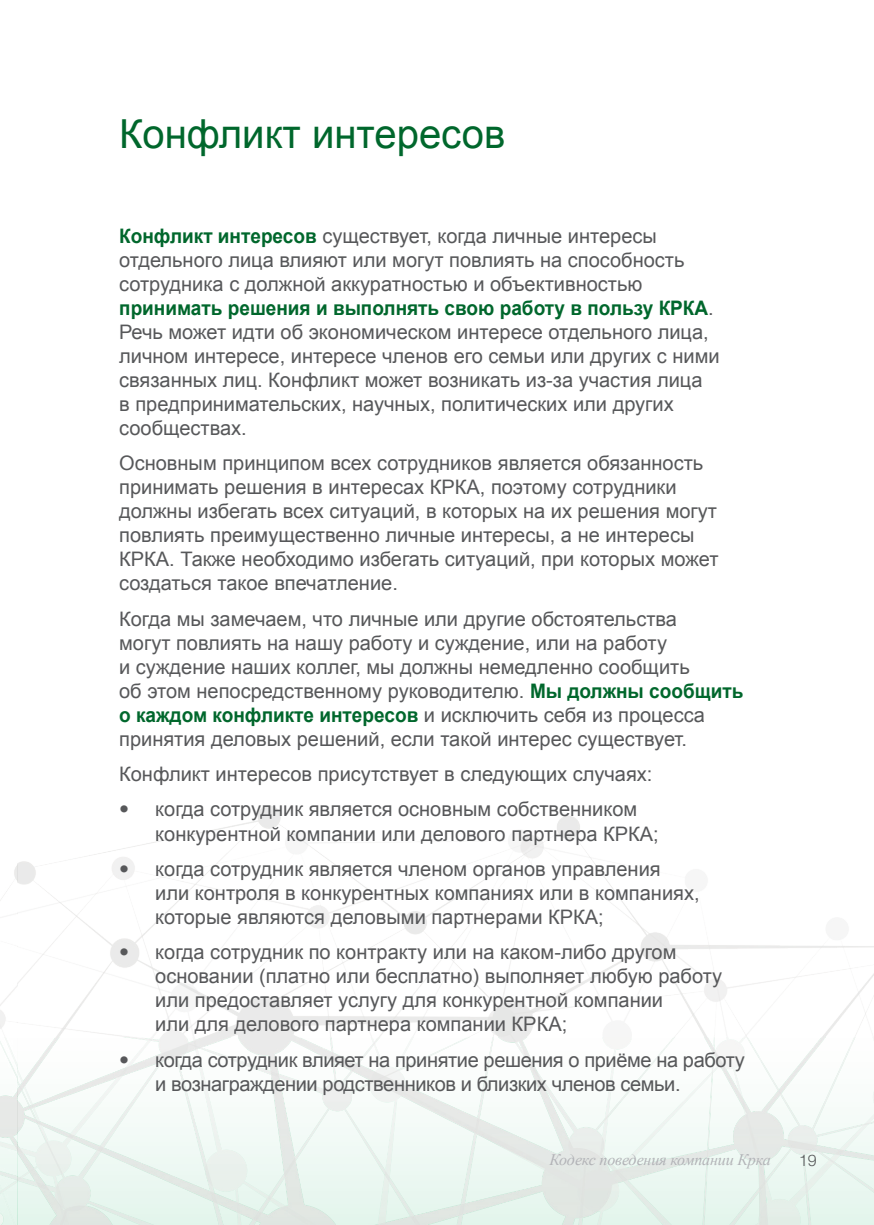
<style>
.page{position:relative;width:874px;height:1225px;background:#fff}
.page>*{position:absolute;margin:0;border:0;box-sizing:border-box;transform-origin:0 0}
.tekoci_TXT{font:40px "Arial";color:#00672c}
.tekoci_TXT-2{font:20px/24px "Arial";color:#57585a}
.tekoci_TXT-3{font:20px/24px "Arial";letter-spacing:-.02em;color:#57585a}
.t1{font:italic 16px "Times New Roman";letter-spacing:-.01em;color:#b2b3b7}
.t2{font:300 16px "Helvetica Neue LT Pro";color:#57585a}
.s1{font-weight:700;color:#00672c}
.s2{font-family:"Helvetica Neue LT Pro";font-weight:300}
</style>
<div class="page">
<img style="left:0;top:806px;width:873px;height:419px">
<p class="tekoci_TXT" style="left:119px;top:108px;width:387px">Конфликт интересов</p>
<p class="tekoci_TXT-2" style="left:119px;top:224px;width:601px"><span class="s1">Конфликт интересов</span> существует, когда личные интересы отдельного лица влияют или могут повлиять на способность сотрудника с должной аккуратностью и объективностью <span class="s1">принимать решения и выполнять свою работу в пользу КРКА</span>.<br>Речь может идти об экономическом интересе отдельного лица, личном интересе, интересе членов его семьи или других с ними связанных лиц. Конфликт может возникать из-за участия лица<br>в предпринимательских, научных, политических или других сообществах.</p>
<p class="tekoci_TXT-2" style="left:119px;top:451px;width:600px">Основным принципом всех сотрудников является обязанность принимать решения в интересах КРКА, поэтому сотрудники должны избегать всех ситуаций, в которых на их решения могут повлиять преимущественно личные интересы, а не интересы КРКА. Также необходимо избегать ситуаций, при которых может создаться такое впечатление.</p>
<p class="tekoci_TXT-2" style="left:119px;top:607px;width:625px">Когда мы замечаем, что личные или другие обстоятельства<br>могут повлиять на нашу работу и суждение, или на работу<br>и суждение наших коллег, мы должны немедленно сообщить<br>об этом непосредственному руководителю. <span class="s1">Мы должны сообщить о каждом конфликте интересов</span> и исключить себя из процесса принятия деловых решений, если такой интерес существует.</p>
<p class="tekoci_TXT-2" style="left:119px;top:762px;width:534px">Конфликт интересов присутствует в следующих случаях:</p>
<p class="tekoci_TXT-2" style="left:155px;top:797px;width:505px;text-indent:-36px"><span class="s2">•</span> когда сотрудник является основным собственником конкурентной компании или делового партнера КРКА;</p>
<p class="tekoci_TXT-2" style="left:155px;top:857px;width:545px;text-indent:-36px"><span class="s2">•</span> когда сотрудник является членом органов управления или контроля в конкурентных компаниях или в компаниях, которые являются деловыми партнерами КРКА;</p>
<p class="tekoci_TXT-2" style="left:155px;top:940px;width:568px;text-indent:-36px"><span class="s2">•</span> когда сотрудник по контракту или на каком-либо другом основании (платно или бесплатно) выполняет любую работу или предоставляет услугу для конкурентной компании<br>или для делового партнера компании КРКА;</p>
<p class="tekoci_TXT-3" style="left:155px;top:1047px;width:590px;text-indent:-36px"><span class="s2">•</span> когда сотрудник влияет на принятие решения о приёме на работу и вознаграждении родственников и близких членов семьи.</p>
<p class="t1" style="left:549px;top:1148px;width:223px">Кодекс поведения компании Крка</p>
<p class="t2" style="left:798px;top:1151px;width:19px">19</p>
</div>
